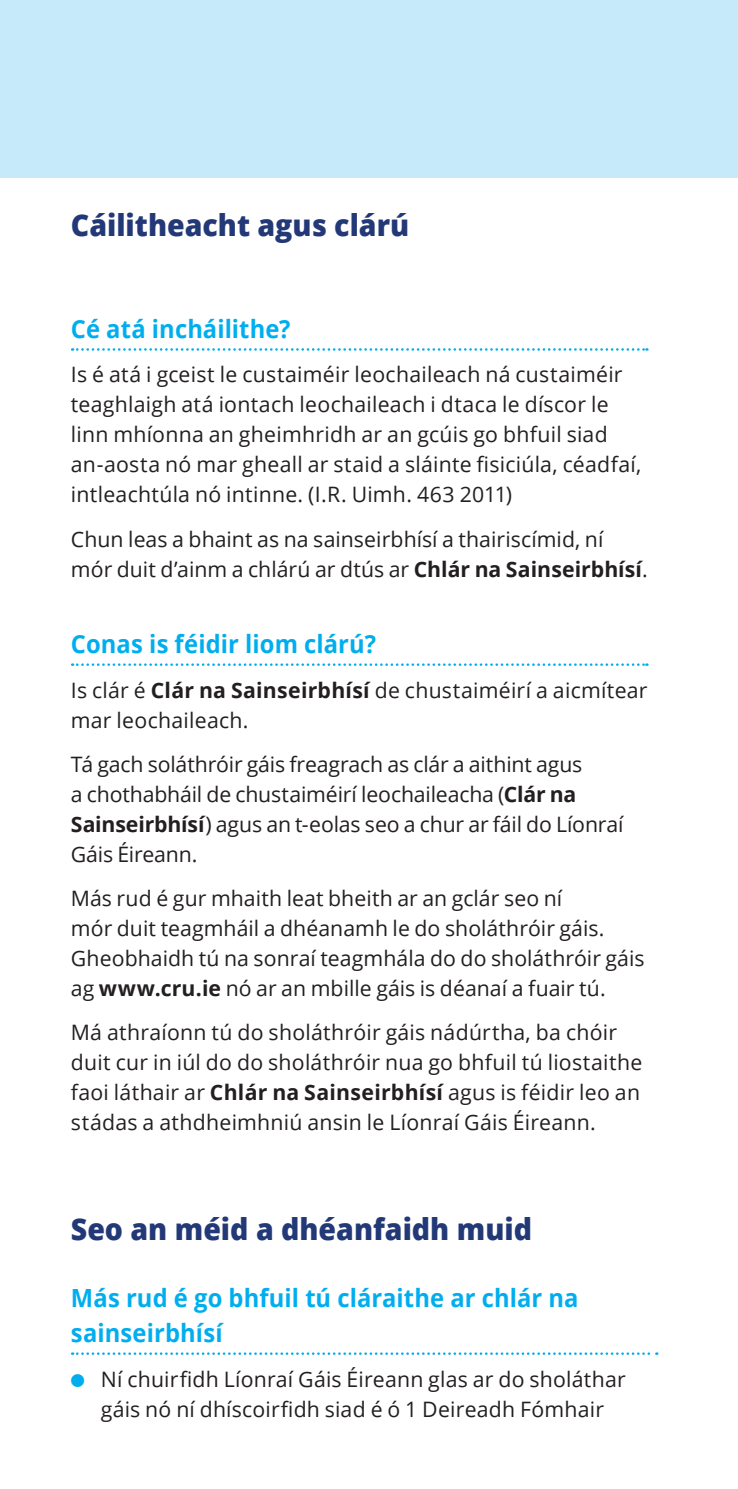
<style>
.page{position:relative;width:738px;height:1489px;background:#fff}
.page>*{position:absolute;margin:0;border:0;box-sizing:border-box;transform-origin:0 0}
.t1{font:800 30px "Open Sans";color:#233977;scale:.95 1}
.t2{font:700 25px/35px "Open Sans";letter-spacing:.005em;color:#00aeef;scale:.95 1}
.t3{font:21.25px/30px "Open Sans";letter-spacing:.01em;color:#231f20}
.t4{font:21.25px/30px "Open Sans";letter-spacing:-.01em;color:#231f20}
.s1{font-weight:700}
.s2{font-family:"Monotype Sorts";font-size:17.5px;color:#00aeef}
</style>
<div class="page">
<svg style="left:72px;top:348px;width:575px;height:3px"></svg>
<svg style="left:72px;top:663px;width:575px;height:3px"></svg>
<svg style="left:72px;top:1352px;width:585px;height:2px"></svg>
<div style="left:0;top:0;width:737px;height:177px;background:#c6eafa"></div>
<h1 class="t1" style="left:71px;top:202px;width:357px">Cáilitheacht agus clárú</h1>
<p class="t2" style="left:71px;top:311px;width:233px">Cé atá incháilithe?</p>
<p class="t3" style="left:71px;top:359px;width:572px">Is é atá i gceist le custaiméir leochaileach ná custaiméir teaghlaigh atá iontach leochaileach i dtaca le díscor le linn mhíonna an gheimhridh ar an gcúis go bhfuil siad an-aosta nó mar gheall ar staid a sláinte fisiciúla, céadfaí, intleachtúla nó intinne. (I.R. Uimh. 463 2011)</p>
<p class="t3" style="left:71px;top:523px;width:578px">Chun leas a bhaint as na sainseirbhísí a thairiscímid, ní mór duit d’ainm a chlárú ar dtús ar <span class="s1">Chlár na Sainseirbhísí</span>.</p>
<p class="t2" style="left:71px;top:626px;width:323px">Conas is féidir liom clárú?</p>
<p class="t3" style="left:71px;top:674px;width:578px">Is clár é <span class="s1">Clár na Sainseirbhísí</span> de chustaiméirí a aicmítear mar leochaileach.</p>
<p class="t4" style="left:71px;top:748px;width:554px">Tá gach soláthróir gáis freagrach as clár a aithint agus<br>a chothabháil de chustaiméirí leochaileacha (<span class="s1">Clár na Sainseirbhísí</span>) agus an t-eolas seo a chur ar fáil do Líonraí Gáis Éireann.</p>
<p class="t3" style="left:71px;top:882px;width:575px">Más rud é gur mhaith leat bheith ar an gclár seo ní<br>mór duit teagmháil a dhéanamh le do sholáthróir gáis.<br>Gheobhaidh tú na sonraí teagmhála do do sholáthróir gáis ag <span class="s1">www.cru.ie</span> nó ar an mbille gáis is déanaí a fuair tú.</p>
<p class="t3" style="left:71px;top:1017px;width:573px">Má athraíonn tú do sholáthróir gáis nádúrtha, ba chóir duit cur in iúl do do sholáthróir nua go bhfuil tú liostaithe faoi láthair ar <span class="s1">Chlár na Sainseirbhísí</span> agus is féidir leo an stádas a athdheimhniú ansin le Líonraí Gáis Éireann.</p>
<h1 class="t1" style="left:71px;top:1206px;width:487px">Seo an méid a dhéanfaidh muid</h1>
<p class="t2" style="left:71px;top:1279px;width:535px">Más rud é go bhfuil tú cláraithe ar chlár na sainseirbhísí</p>
<p class="t3" style="left:71px;top:1363px;width:556px;text-align:center"><span class="s2">l</span> Ní chuirfidh Líonraí Gáis Éireann glas ar do sholáthar gáis nó ní dhíscoirfidh siad é ó 1 Deireadh Fómhair</p>
</div>
